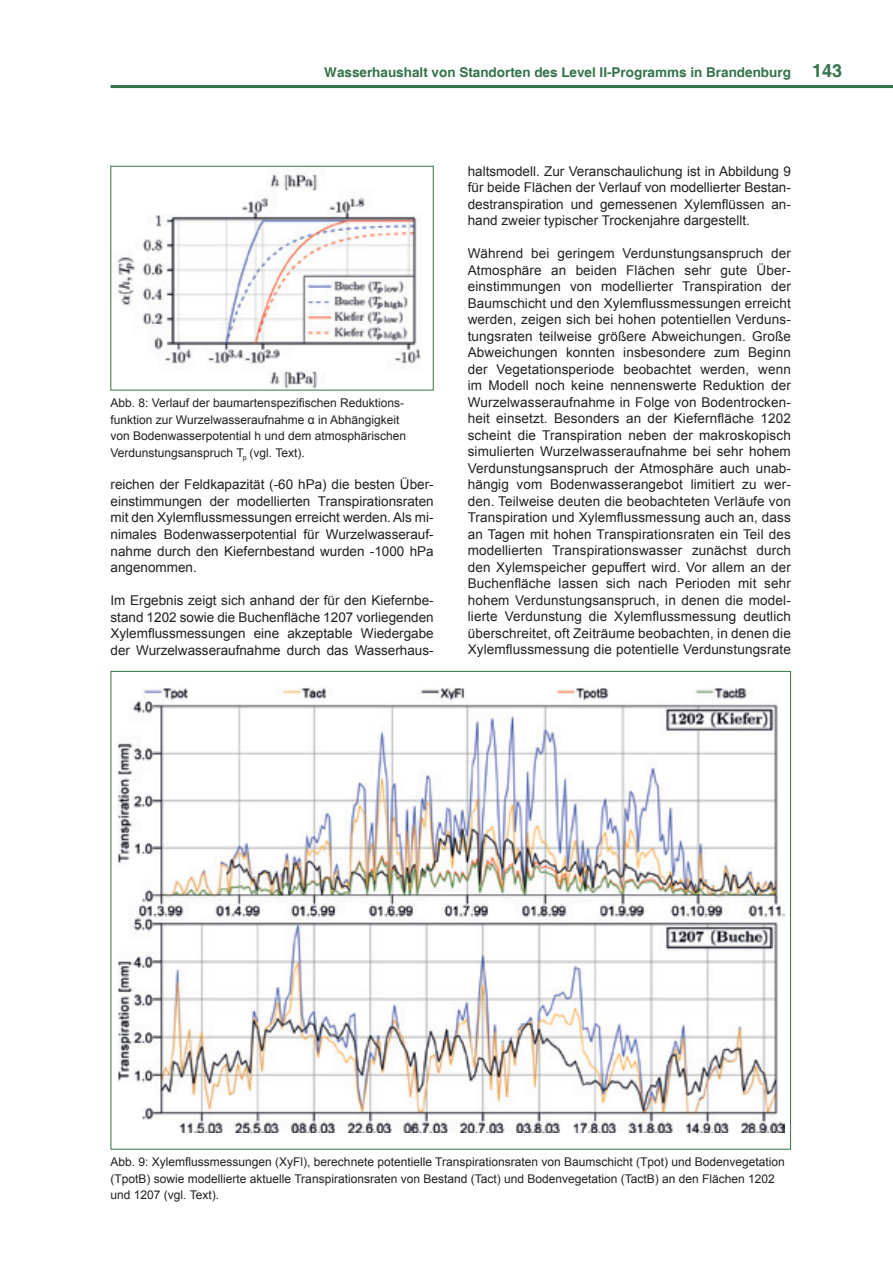
<style>
.page{position:relative;width:893px;height:1263px;background:#fff}
.page>*{position:absolute;margin:0;border:0;box-sizing:border-box;transform-origin:0 0}
.Fließtext{font:13.5px/16.5px "Arial";color:#231f20;text-align:justify}
.t1{font:700 13.5px "Helvetica";color:#35724c}
.BU{font:12px/16.5px "Arial";color:#231f20}
.s1{font-size:18px}
</style>
<div class="page">
<hr style="left:111px;top:85px;width:782px;height:3px;background:#35724c">
<img style="left:114px;top:174px;width:307px;height:214px">
<div style="left:110px;top:166px;width:324px;height:224px;border:1px solid #35724c"></div>
<img style="left:117px;top:688px;width:667px;height:445px">
<p class="t1" style="left:324px;top:64px;width:519px">Wasserhaushalt von Standorten des Level II-Programms in Brandenburg <span class="s1">143</span></p>
<p class="BU" style="left:111px;top:395px;width:297px">Abb. 8: Verlauf der baumartenspezifischen Reduktions&shy;funktion zur Wurzelwasseraufnahme α in Abhängigkeit von Bodenwasserpotential h und dem atmosphärischen Verdunstungsanspruch T<sub>p</sub> (vgl. Text).</p>
<p class="Fließtext" style="left:111px;top:477px;width:325px">reichen der Feldkapazität (-60 hPa) die besten Über&shy;einstimmungen der modellierten Transpirationsraten mit den Xylemflussmessungen erreicht werden. Als mi&shy;nimales Bodenwasserpotential für Wurzelwasserauf&shy;nahme durch den Kiefernbestand wurden -1000 hPa angenommen.</p>
<p class="Fließtext" style="left:111px;top:592px;width:325px">Im Ergebnis zeigt sich anhand der für den Kiefernbe&shy;stand 1202 sowie die Buchenfläche 1207 vorliegenden Xylemflussmessungen eine akzeptable Wiedergabe der Wurzelwasseraufnahme durch das Wasserhaus-</p>
<p class="Fließtext" style="left:468px;top:163px;width:325px">haltsmodell. Zur Veranschaulichung ist in Abbildung 9 für beide Flächen der Verlauf von modellierter Bestan&shy;destranspiration und gemessenen Xylemflüssen an&shy;hand zweier typischer Trockenjahre dargestellt.</p>
<p class="Fließtext" style="left:468px;top:246px;width:325px">Während bei geringem Verdunstungsanspruch der Atmosphäre an beiden Flächen sehr gute Über&shy;einstimmungen von modellierter Transpiration der Baumschicht und den Xylemflussmessungen erreicht werden, zeigen sich bei hohen potentiellen Verduns&shy;tungsraten teilweise größere Abweichungen. Große Abweichungen konnten insbesondere zum Beginn der Vegetationsperiode beobachtet werden, wenn im Modell noch keine nennenswerte Reduktion der Wurzelwasseraufnahme in Folge von Bodentrocken&shy;heit einsetzt. Besonders an der Kiefernfläche 1202 scheint die Transpiration neben der makroskopisch simulierten Wurzelwasseraufnahme bei sehr hohem Verdunstungsanspruch der Atmosphäre auch unab&shy;hängig vom Bodenwasserangebot limitiert zu wer&shy;den. Teilweise deuten die beobachteten Verläufe von Transpiration und Xylemflussmessung auch an, dass an Tagen mit hohen Transpirationsraten ein Teil des modellierten Transpirationswasser zunächst durch den Xylemspeicher gepuffert wird. Vor allem an der Buchenfläche lassen sich nach Perioden mit sehr hohem Verdunstungsanspruch, in denen die model&shy;lierte Verdunstung die Xylemflussmessung deutlich überschreitet, oft Zeiträume beobachten, in denen die Xylemflussmessung die potentielle Verdunstungsrate</p>
<p class="BU" style="left:111px;top:1154px;width:676px">Abb. 9: Xylemflussmessungen (XyFl), berechnete potentielle Transpirationsraten von Baumschicht (Tpot) und Bodenvegetation (TpotB) sowie modellierte aktuelle Transpirationsraten von Bestand (Tact) und Bodenvegetation (TactB) an den Flächen 1202 und 1207 (vgl. Text).</p>
</div>
